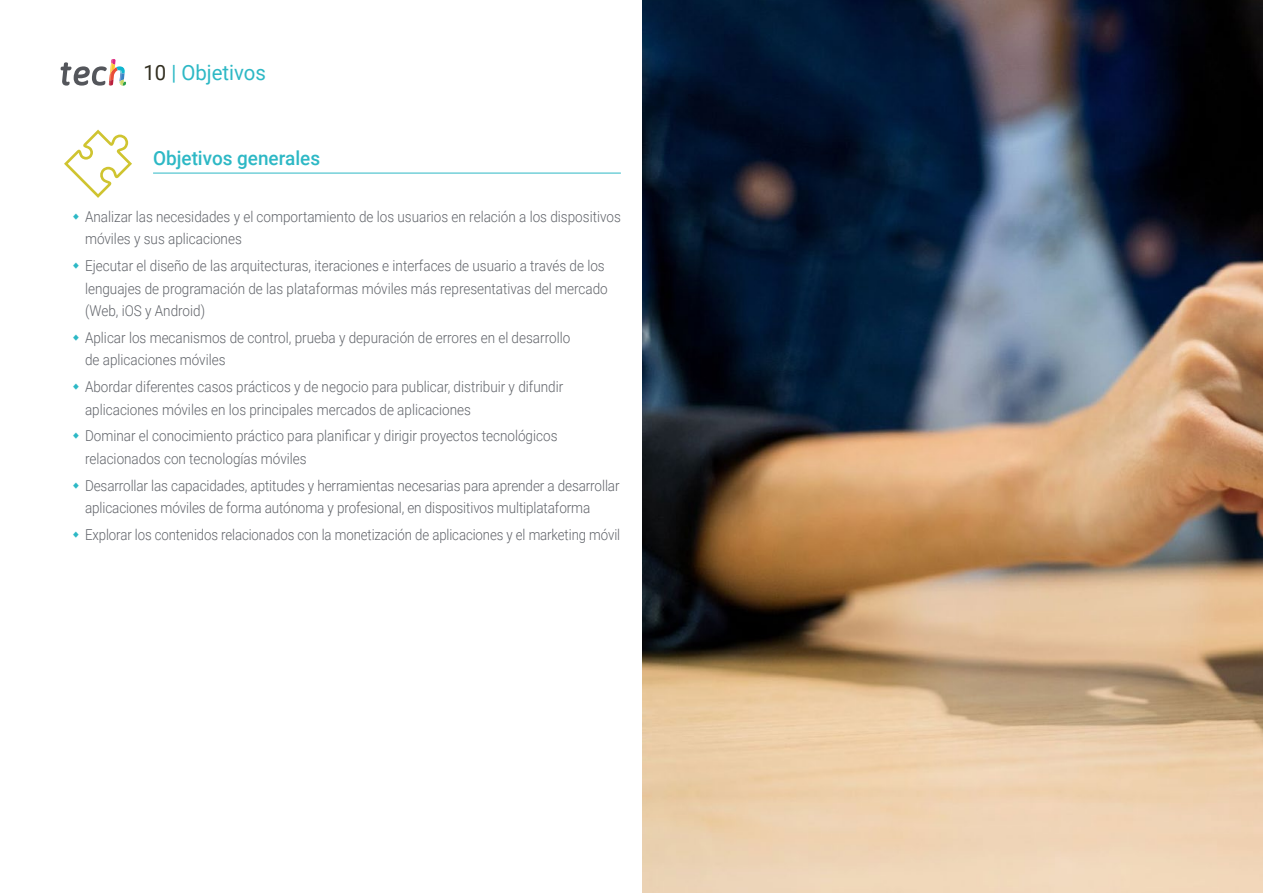
<style>
.page{position:relative;width:1263px;height:893px;background:#fff}
.page>*{position:absolute;margin:0;border:0;box-sizing:border-box;transform-origin:0 0}
.t1{font:21px "Roboto";color:#2db8c5}
.t2{font:500 19.5px "Roboto";color:#2db8c5}
.t3{font:300 15px/22.5px "Roboto";color:#61646a;scale:.9 1}
.t4{font:300 15px "Roboto";color:#61646a;scale:.88 1}
.s1{color:#312e20}
</style>
<div class="page">
<svg style="left:64px;top:130px;width:68px;height:68px"></svg>
<img style="left:642px;top:0;width:621px;height:893px">
<svg style="left:61px;top:59px;width:65px;height:27px"></svg>
<hr style="left:153px;top:173px;width:468px;height:1px;background:#2db8c5">
<h1 class="t1" style="left:144px;top:57px;width:124px"><span class="s1">10</span> | Objetivos</h1>
<h2 class="t2" style="left:153px;top:144px;width:169px">Objetivos generales</h2>
<p class="t3" style="left:85px;top:205px;width:597px">Analizar las necesidades y el comportamiento de los usuarios en relación a los dispositivos móviles y sus aplicaciones</p>
<p class="t3" style="left:85px;top:254px;width:582px">Ejecutar el diseño de las arquitecturas, iteraciones e interfaces de usuario a través de los lenguajes de programación de las plataformas móviles más representativas del mercado (Web, iOS y Android)</p>
<p class="t3" style="left:85px;top:326px;width:541px">Aplicar los mecanismos de control, prueba y depuración de errores en el desarrollo de aplicaciones móviles</p>
<p class="t3" style="left:85px;top:375px;width:533px">Abordar diferentes casos prácticos y de negocio para publicar, distribuir y difundir aplicaciones móviles en los principales mercados de aplicaciones</p>
<p class="t3" style="left:85px;top:424px;width:526px">Dominar el conocimiento práctico para planificar y dirigir proyectos tecnológicos relacionados con tecnologías móviles</p>
<p class="t3" style="left:85px;top:473px;width:595px">Desarrollar las capacidades, aptitudes y herramientas necesarias para aprender a desarrollar aplicaciones móviles de forma autónoma y profesional, en dispositivos multiplataforma</p>
<p class="t4" style="left:85px;top:524px;width:610px">Explorar los contenidos relacionados con la monetización de aplicaciones y el marketing móvil</p>
</div>
